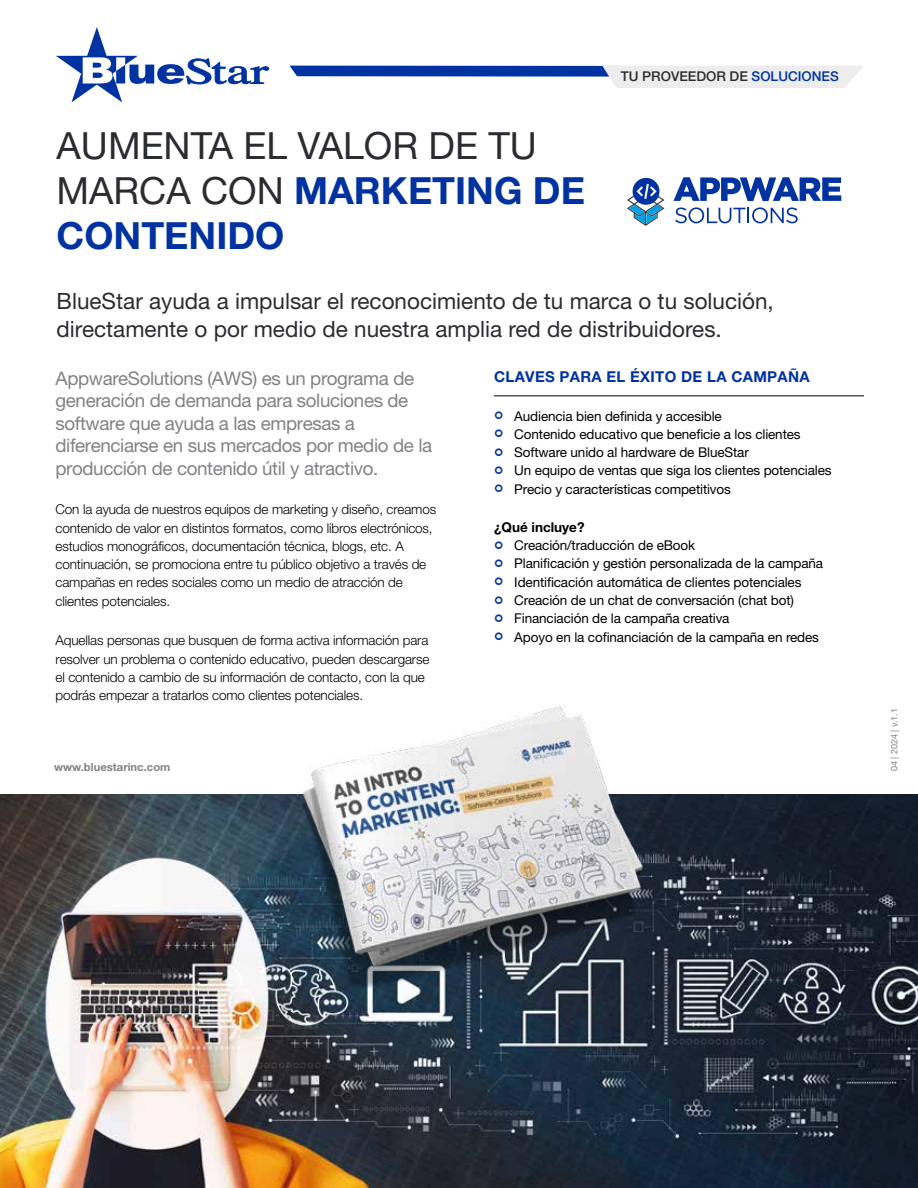
<style>
.page{position:relative;width:918px;height:1188px;background:#fff}
.page>*{position:absolute;margin:0;border:0;box-sizing:border-box;transform-origin:0 0}
.t1{font:37.5px/45px "Helvetica Neue LT Std";color:#2b2c30}
.t2{font:22.5px/28.5px "Helvetica Neue LT Std";color:#2b2c30}
.t3{font:18.75px/22.5px "Helvetica Neue LT Std";letter-spacing:-.02em;color:#808285}
.t4{font:700 15px "Helvetica Neue LT Std";letter-spacing:.02em;color:#0033a1}
.t5{font:300 13.5px/18.3px "Helvetica Neue LT Std";letter-spacing:-.01em;color:#000}
.t6{font:13.5px/18.3px "Helvetica Neue LT Std";letter-spacing:-.01em;color:#000}
.t7{font:500 13.5px "Helvetica Neue LT Std";color:#2b2c30}
.t8{font:700 13.5px "Helvetica Neue LT Std";color:#000}
.t9{font:700 11.25px "Helvetica Neue LT Std";color:#808285}
.t10{font:9px "Helvetica Neue LT Std";color:#808285}
.s1{font-weight:700;color:#0033a1}
.s2{color:#0033a1}
</style>
<div class="page">
<svg style="left:56px;top:27px;width:213px;height:75px"></svg>
<svg style="left:290px;top:66px;width:573px;height:22px"></svg>
<hr style="left:494px;top:395px;width:370px;height:1px;background:#000">
<svg style="left:627px;top:177px;width:214px;height:49px"></svg>
<img style="left:0;top:794px;width:918px;height:394px">
<img style="left:284px;top:704px;width:374px;height:302px">
<h1 class="t1" style="left:57px;top:122px;width:530px">AUMENTA EL VALOR DE TU<br>MARCA CON <span class="s1">MARKETING DE<br>CONTENIDO</span></h1>
<p class="t7" style="left:621px;top:68px;width:220px">TU PROVEEDOR DE <span class="s2">SOLUCIONES</span></p>
<h2 class="t2" style="left:57px;top:286px;width:719px">BlueStar ayuda a impulsar el reconocimiento de tu marca o tu solución, directamente o por medio de nuestra amplia red de distribuidores.</h2>
<h3 class="t3" style="left:56px;top:366px;width:378px">AppwareSolutions (AWS) es un programa de generación de demanda para soluciones de software que ayuda a las empresas a diferenciarse en sus mercados por medio de la producción de contenido útil y atractivo.</h3>
<p class="t5" style="left:56px;top:500px;width:382px">Con la ayuda de nuestros equipos de marketing y diseño, creamos contenido de valor en distintos formatos, como libros electrónicos, estudios monográficos, documentación técnica, blogs, etc. A continuación, se promociona entre tu público objetivo a través de campañas en redes sociales como un medio de atracción de clientes potenciales.</p>
<p class="t5" style="left:56px;top:631px;width:375px">Aquellas personas que busquen de forma activa información para resolver un problema o contenido educativo, pueden descargarse el contenido a cambio de su información de contacto, con la que podrás empezar a tratarlos como clientes potenciales.</p>
<p class="t9" style="left:54px;top:760px;width:118px">www.bluestarinc.com</p>
<p class="t4" style="left:494px;top:367px;width:317px">CLAVES PARA EL ÉXITO DE LA CAMPAÑA</p>
<p class="t6" style="left:514px;top:406px;width:319px">Audiencia bien definida y accesible<br>Contenido educativo que beneficie a los clientes Software unido al hardware de BlueStar<br>Un equipo de ventas que siga los clientes potenciales Precio y características competitivos</p>
<p class="t8" style="left:494px;top:519px;width:92px">¿Qué incluye?</p>
<p class="t6" style="left:514px;top:536px;width:310px">Creación/traducción de eBook<br>Planificación y gestión personalizada de la campaña Identificación automática de clientes potenciales Creación de un chat de conversación (chat bot)<br>Financiación de la campaña creativa<br>Apoyo en la cofinanciación de la campaña en redes</p>
<p class="t10" style="left:889px;top:771px;width:64px;rotate:-90deg">04 | 2024 | v.1.1</p>
</div>
